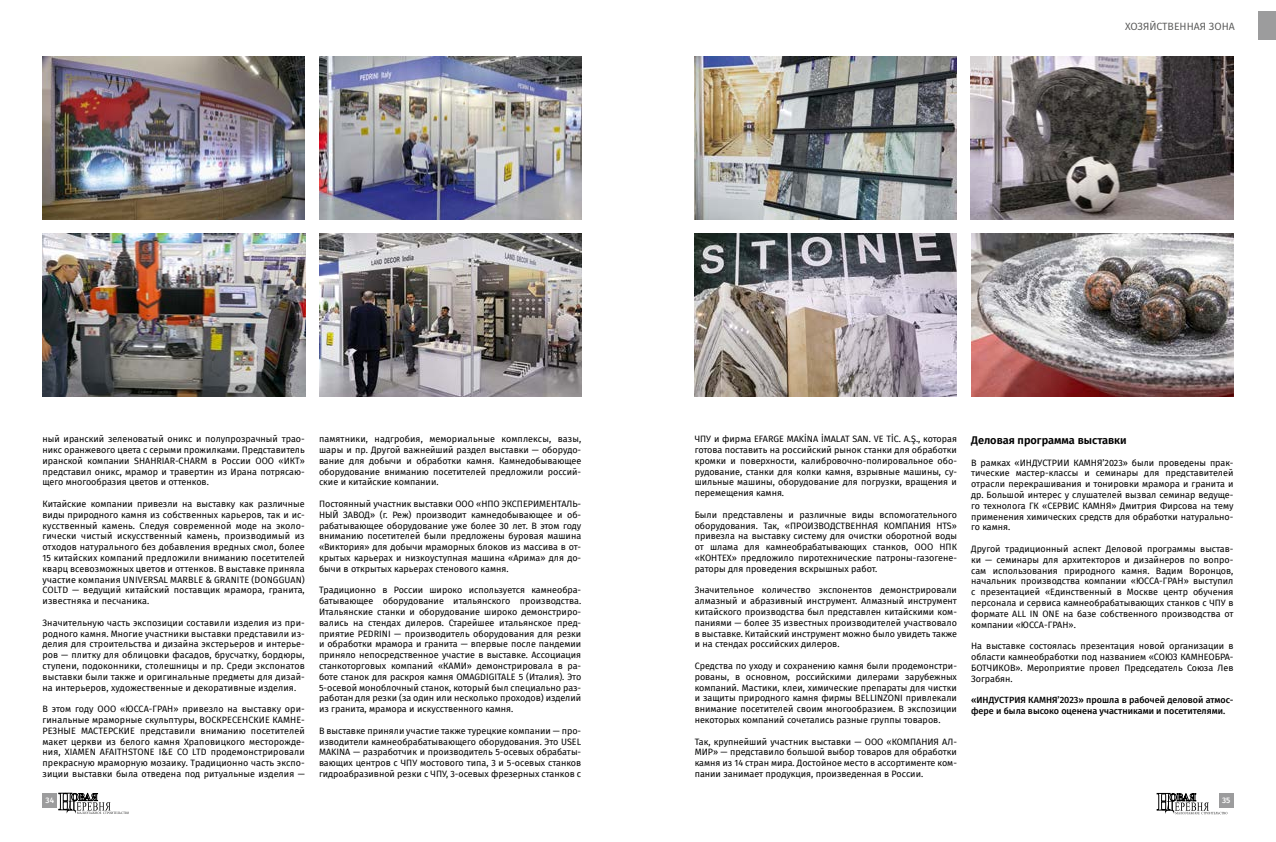
<style>
.page{position:relative;width:1276px;height:842px;background:#fff}
.page>*{position:absolute;margin:0;border:0;box-sizing:border-box;transform-origin:0 0}
.t1{font:600 11px "Fira Sans";color:#000}
.t2{font:10.5px "Fira Sans";color:#565655}
.t3{font:9px/10.8px "Fira Sans";color:#000;text-align:justify}
.t4{font:500 9px/10.8px "Fira Sans";color:#000}
.t5{font:500 8px "Fira Sans";color:#fff}
</style>
<div class="page">
<div style="left:1258px;top:11px;width:18px;height:29px;background:#9c9c9d"></div>
<svg style="left:59px;top:793px;width:70px;height:21px"></svg>
<div style="left:43px;top:793px;width:14px;height:14px;background:#9c9c9d"></div>
<svg style="left:1156px;top:793px;width:71px;height:21px"></svg>
<div style="left:1219px;top:793px;width:14px;height:14px;background:#9c9c9d"></div>
<img style="left:43px;top:57px;width:262px;height:163px">
<img style="left:694px;top:56px;width:262px;height:164px">
<img style="left:43px;top:234px;width:262px;height:163px">
<img style="left:694px;top:233px;width:263px;height:164px">
<img style="left:319px;top:57px;width:262px;height:163px">
<img style="left:970px;top:56px;width:263px;height:164px">
<img style="left:319px;top:234px;width:262px;height:163px">
<img style="left:971px;top:233px;width:262px;height:164px">
<p class="t2" style="left:1125px;top:18px;width:111px">ХОЗЯЙСТВЕННАЯ ЗОНА</p>
<p class="t3" style="left:43px;top:433px;width:264px">ный иранский зеленоватый оникс и полупрозрачный трао&shy;никс оранжевого цвета с серыми прожилками. Представитель иранской компании SHAHRIAR-CHARM в России ООО «ИКТ» представил оникс, мрамор и травертин из Ирана потрясаю&shy;щего многообразия цветов и оттенков.</p>
<p class="t3" style="left:43px;top:498px;width:264px">Китайские компании привезли на выставку как различные виды природного камня из собственных карьеров, так и ис&shy;кусственный камень. Следуя современной моде на эколо&shy;гически чистый искусственный камень, производимый из отходов натурального без добавления вредных смол, более 15 китайских компаний предложили вниманию посетителей кварц всевозможных цветов и оттенков. В выставке приняла участие компания UNIVERSAL MARBLE &amp; GRANITE (DONGGUAN)<br>COLTD — ведущий китайский поставщик мрамора, гранита, известняка и песчаника.</p>
<p class="t3" style="left:43px;top:617px;width:264px">Значительную часть экспозиции составили изделия из при&shy;родного камня. Многие участники выставки представили из&shy;делия для строительства и дизайна экстерьеров и интерье&shy;ров — плитку для облицовки фасадов, брусчатку, бордюры, ступени, подоконники, столешницы и пр. Среди экспонатов выставки были также и оригинальные предметы для дизай&shy;на интерьеров, художественные и декоративные изделия.</p>
<p class="t3" style="left:43px;top:703px;width:264px">В этом году ООО «ЮССА-ГРАН» привезло на выставку ори&shy;гинальные мраморные скульптуры, ВОСКРЕСЕНСКИЕ КАМНЕ-РЕЗНЫЕ МАСТЕРСКИЕ представили вниманию посетителей макет церкви из белого камня Храповицкого месторожде&shy;ния, XIAMEN AFAITHSTONE I&amp;E CO LTD продемонстрировали прекрасную мраморную мозаику. Традиционно часть экспо&shy;зиции выставки была отведена под ритуальные изделия —</p>
<p class="t3" style="left:319px;top:433px;width:264px">памятники, надгробия, мемориальные комплексы, вазы, шары и пр. Другой важнейший раздел выставки — оборудо&shy;вание для добычи и обработки камня. Камнедобывающее оборудование вниманию посетителей предложили россий&shy;ские и китайские компании.</p>
<p class="t3" style="left:319px;top:498px;width:264px">Постоянный участник выставки ООО «НПО ЭКСПЕРИМЕНТАЛЬ-НЫЙ ЗАВОД» (г. Реж) производит камнедобывающее и об&shy;рабатывающее оборудование уже более 30 лет. В этом году вниманию посетителей были предложены буровая машина «Виктория» для добычи мраморных блоков из массива в от&shy;крытых карьерах и низкоуступная машина «Арима» для до&shy;бычи в открытых карьерах стенового камня.</p>
<p class="t3" style="left:319px;top:585px;width:264px">Традиционно в России широко используется камнеобра&shy;батывающее оборудование итальянского производства.<br>Итальянские станки и оборудование широко демонстриро&shy;вались на стендах дилеров. Старейшее итальянское пред&shy;приятие PEDRINI — производитель оборудования для резки и обработки мрамора и гранита — впервые после пандемии приняло непосредственное участие в выставке. Ассоциация станкоторговых компаний «КАМИ» демонстрировала в ра&shy;боте станок для раскроя камня OMAGDIGITALE 5 (Италия). Это 5-осевой моноблочный станок, который был специально раз&shy;работан для резки (за один или несколько проходов) изделий из гранита, мрамора и искусственного камня.</p>
<p class="t3" style="left:319px;top:725px;width:264px">В выставке приняли участие также турецкие компании — про&shy;изводители камнеобрабатывающего оборудования. Это USEL MAKINA — разработчик и производитель 5-осевых обрабаты&shy;вающих центров с ЧПУ мостового типа, 3 и 5-осевых станков гидроабразивной резки с ЧПУ, 3-осевых фрезерных станков с</p>
<p class="t3" style="left:694px;top:433px;width:264px">ЧПУ и фирма EFARGE MAKİNA İMALAT SAN. VE TİC. A.Ş., которая готова поставить на российский рынок станки для обработки кромки и поверхности, калибровочно-полировальное обо&shy;рудование, станки для колки камня, взрывные машины, су&shy;шильные машины, оборудование для погрузки, вращения и перемещения камня.</p>
<p class="t3" style="left:694px;top:509px;width:264px">Были представлены и различные виды вспомогательного оборудования. Так, «ПРОИЗВОДСТВЕННАЯ КОМПАНИЯ HTS» привезла на выставку систему для очистки оборотной воды от шлама для камнеобрабатывающих станков, ООО НПК «КОНТЕХ» предложило пиротехнические патроны-газогене&shy;раторы для проведения вскрышных работ.</p>
<p class="t3" style="left:694px;top:585px;width:264px">Значительное количество экспонентов демонстрировали алмазный и абразивный инструмент. Алмазный инструмент китайского производства был представлен китайскими ком&shy;паниями — более 35 известных производителей участвовало в выставке. Китайский инструмент можно было увидеть также и на стендах российских дилеров.</p>
<p class="t3" style="left:694px;top:660px;width:264px">Средства по уходу и сохранению камня были продемонстри&shy;рованы, в основном, российскими дилерами зарубежных компаний. Мастики, клеи, химические препараты для чистки и защиты природного камня фирмы BELLINZONI привлекали внимание посетителей своим многообразием. В экспозиции некоторых компаний сочетались разные группы товаров.</p>
<p class="t3" style="left:694px;top:736px;width:264px">Так, крупнейший участник выставки — ООО «КОМПАНИЯ АЛ-МИР» — представило большой выбор товаров для обработки камня из 14 стран мира. Достойное место в ассортименте ком&shy;пании занимает продукция, произведенная в России.</p>
<p class="t1" style="left:971px;top:431px;width:157px">Деловая программа выставки</p>
<p class="t3" style="left:971px;top:457px;width:264px">В рамках «ИНДУСТРИИ КАМНЯ’2023» были проведены прак&shy;тические мастер-классы и семинары для представителей отрасли перекрашивания и тонировки мрамора и гранита и др. Большой интерес у слушателей вызвал семинар ведуще&shy;го технолога ГК «СЕРВИС КАМНЯ» Дмитрия Фирсова на тему применения химических средств для обработки натурально&shy;го камня.</p>
<p class="t3" style="left:971px;top:543px;width:264px">Другой традиционный аспект Деловой программы выстав&shy;ки — семинары для архитекторов и дизайнеров по вопро&shy;сам использования природного камня. Вадим Воронцов, начальник производства компании «ЮССА-ГРАН» выступил с презентацией «Единственный в Москве центр обучения персонала и сервиса камнеобрабатывающих станков с ЧПУ в формате ALL IN ONE на базе собственного производства от компании «ЮССА-ГРАН».</p>
<p class="t3" style="left:971px;top:640px;width:264px">На выставке состоялась презентация новой организации в области камнеобработки под названием «СОЮЗ КАМНЕОБРА-БОТЧИКОВ». Мероприятие провел Председатель Союза Лев Зограбян.</p>
<p class="t4" style="left:971px;top:694px;width:264px">«ИНДУСТРИЯ КАМНЯ’2023» прошла в рабочей деловой атмос&shy;фере и была высоко оценена участниками и посетителями.</p>
<p class="t5" style="left:46px;top:793px;width:10px">34</p>
<p class="t5" style="left:1222px;top:793px;width:10px">35</p>
</div>
